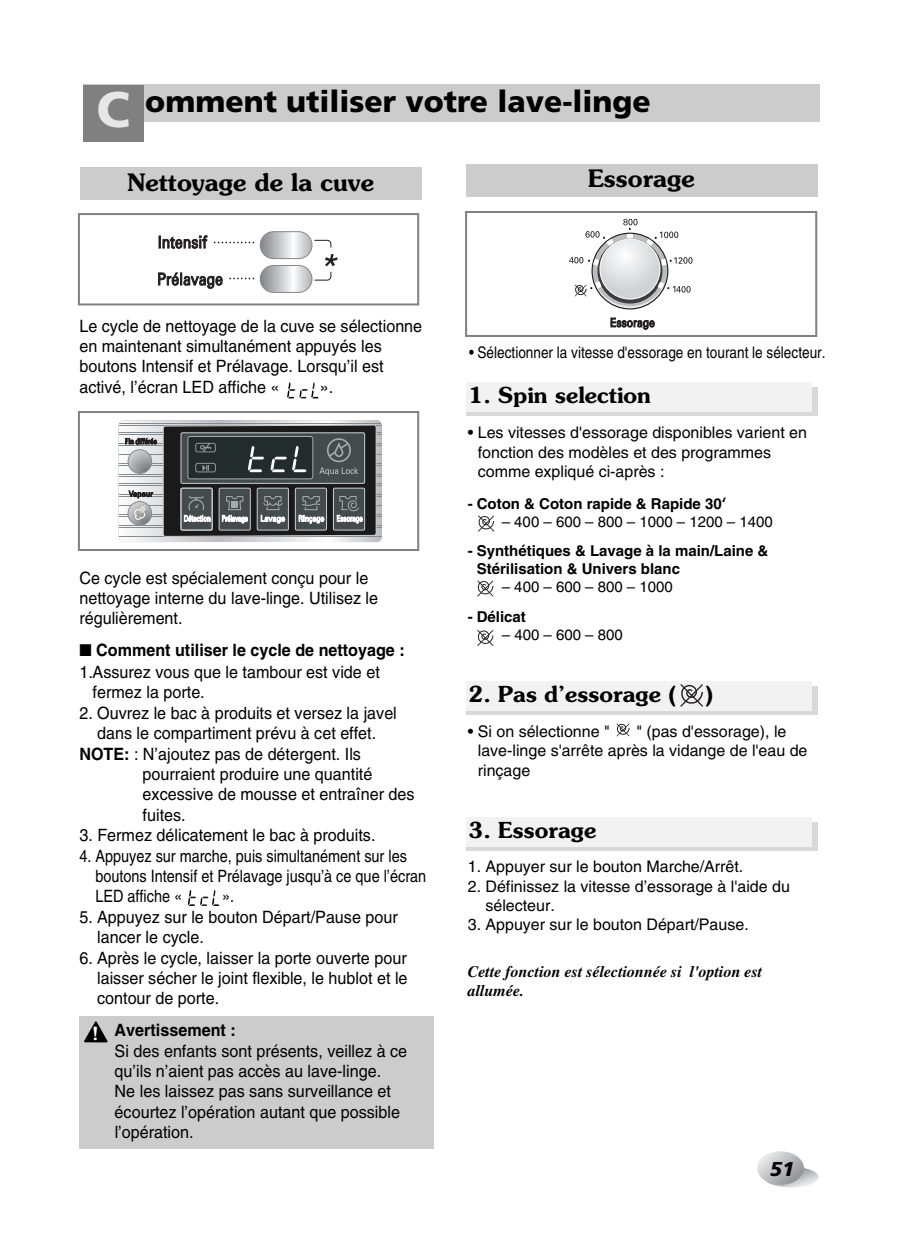
<style>
.page{position:relative;width:906px;height:1246px;background:#fff}
.page>*{position:absolute;margin:0;border:0;box-sizing:border-box;transform-origin:0 0}
.t1{font:900 30px "Frutiger";color:#000}
.t2{font:600 24px "Souvenir";color:#000}
.t3{font:600 22px "Souvenir";color:#000}
.t4{font:italic 900 20px "Frutiger";color:#000}
.t5{font:600 18px "Souvenir";color:#fff;scale:.9 1}
.t6{font:17px/20.4px "Helvetica";color:#000;scale:.95 1}
.t7{font:17px/20.4px "Helvetica";color:#000;scale:.85 1}
.t8{font:700 17px "Helvetica";color:#000;scale:.95 1}
.t9{font:16px/19.2px "Helvetica";color:#000}
.t10{font:16px "Helvetica";color:#000;scale:.85 1}
.t11{font:italic 700 16px/19.2px "Times";color:#000}
.t12{font:700 15px/18px "Helvetica";color:#000}
.t13{font:15px "Helvetica";color:#000}
.s1{font-size:50px;color:#e6e6e6}
.s2{font-weight:700}
.s3{font-family:"Futura";font-weight:800}
</style>
<div class="page">
<svg style="left:764px;top:1167px;width:55px;height:20px"></svg>
<svg style="left:757px;top:1151px;width:47px;height:34px"></svg>
<div style="left:83px;top:85px;width:736px;height:37px;background:#ccc"></div>
<div style="left:83px;top:85px;width:60px;height:57px;background:#808080"></div>
<div style="left:79px;top:1016px;width:354px;height:132px;background:#ccc"></div>
<div style="left:80px;top:167px;width:341px;height:33px;background:#ccc"></div>
<svg style="left:84px;top:1021px;width:24px;height:21px"></svg>
<div style="left:466px;top:387px;width:351px;height:29px;background:linear-gradient(to right,#e6e6e6,#e5e5e5)"></div>
<div style="left:466px;top:382px;width:346px;height:29px;background:#f2f2f2"></div>
<div style="left:466px;top:686px;width:351px;height:29px;background:linear-gradient(to right,#e6e6e6,#e5e5e5)"></div>
<div style="left:466px;top:681px;width:346px;height:29px;background:#f2f2f2"></div>
<div style="left:466px;top:822px;width:351px;height:29px;background:#d9d9d9"></div>
<div style="left:466px;top:817px;width:346px;height:30px;background:#f2f2f2"></div>
<div style="left:466px;top:164px;width:351px;height:33px;background:#ccc"></div>
<svg style="left:77px;top:213px;width:343px;height:338px"></svg>
<svg style="left:314px;top:239px;width:24px;height:42px"></svg>
<svg style="left:260px;top:232px;width:52px;height:27px"></svg>
<div style="left:260px;top:231px;width:52px;height:28px;border:1px solid #828b91;border-radius:13px"></div>
<svg style="left:260px;top:265px;width:52px;height:27px"></svg>
<div style="left:260px;top:265px;width:52px;height:28px;border:1px solid #828b91;border-radius:13px"></div>
<svg style="left:158px;top:273px;width:64px;height:15px"></svg>
<svg style="left:159px;top:236px;width:48px;height:12px"></svg>
<svg style="left:214px;top:242px;width:40px;height:1px"></svg>
<svg style="left:229px;top:278px;width:25px;height:1px"></svg>
<svg style="left:119px;top:420px;width:263px;height:123px"></svg>
<div style="left:465px;top:211px;width:352px;height:126px;border:2px solid #808080"></div>
<svg style="left:592px;top:233px;width:76px;height:76px"></svg>
<svg style="left:600px;top:239px;width:60px;height:60px"></svg>
<svg style="left:646px;top:232px;width:32px;height:14px"></svg>
<svg style="left:586px;top:231px;width:28px;height:15px"></svg>
<svg style="left:623px;top:219px;width:15px;height:19px"></svg>
<svg style="left:569px;top:257px;width:124px;height:52px"></svg>
<svg style="left:611px;top:318px;width:43px;height:12px"></svg>
<svg style="left:478px;top:515px;width:17px;height:17px"></svg>
<svg style="left:477px;top:580px;width:17px;height:17px"></svg>
<svg style="left:477px;top:630px;width:17px;height:16px"></svg>
<svg style="left:680px;top:684px;width:23px;height:23px"></svg>
<svg style="left:616px;top:723px;width:14px;height:14px"></svg>
<svg style="left:287px;top:382px;width:31px;height:16px"></svg>
<svg style="left:188px;top:890px;width:31px;height:16px"></svg>
<h1 class="t1" style="left:97px;top:89px;width:556px"><span class="s1">C</span> omment utiliser votre lave-linge</h1>
<h2 class="t2" style="left:127px;top:172px;width:249px">Nettoyage de la cuve</h2>
<h2 class="t2" style="left:588px;top:169px;width:109px">Essorage</h2>
<p class="t6" style="left:79px;top:317px;width:362px">Le cycle de nettoyage de la cuve se sélectionne en maintenant simultanément appuyés les boutons Intensif et Prélavage. Lorsqu’il est activé, l’écran LED affiche «</p>
<p class="t6" style="left:320px;top:378px;width:16px">».</p>
<p class="t6" style="left:79px;top:569px;width:316px">Ce cycle est spécialement conçu pour le nettoyage interne du lave-linge. Utilisez le régulièrement.</p>
<p class="t8" style="left:79px;top:644px;width:344px">■ Comment utiliser le cycle de nettoyage :</p>
<p class="t6" style="left:79px;top:663px;width:318px">1.Assurez vous que le tambour est vide et</p>
<p class="t6" style="left:93px;top:684px;width:120px">fermez la porte.</p>
<p class="t6" style="left:79px;top:704px;width:336px">2. Ouvrez le bac à produits et versez la javel</p>
<p class="t6" style="left:97px;top:725px;width:295px">dans le compartiment prévu à cet effet.</p>
<p class="t6" style="left:79px;top:745px;width:298px"><span class="s2">NOTE:</span> : N’ajoutez pas de détergent. Ils</p>
<p class="t6" style="left:143px;top:765px;width:243px">pourraient produire une quantité</p>
<p class="t6" style="left:143px;top:786px;width:288px">excessive de mousse et entraîner des</p>
<p class="t6" style="left:143px;top:806px;width:47px">fuites.</p>
<p class="t6" style="left:79px;top:827px;width:313px">3. Fermez délicatement le bac à produits.</p>
<p class="t7" style="left:95px;top:847px;width:391px;text-indent:-16px">4. Appuyez sur marche, puis simultanément sur les boutons Intensif et Prélavage jusqu’à ce que l’écran<br>LED affiche «</p>
<p class="t7" style="left:222px;top:888px;width:16px">».</p>
<p class="t6" style="left:97px;top:908px;width:318px;text-indent:-18px">5. Appuyez sur le bouton Départ/Pause pour lancer le cycle.</p>
<p class="t6" style="left:97px;top:949px;width:328px;text-align:justify;text-indent:-18px">6. Après le cycle, laisser la porte ouverte pour laisser sécher le joint flexible, le hublot et le contour de porte.</p>
<p class="t8" style="left:115px;top:1024px;width:129px">Avertissement :</p>
<p class="t6" style="left:115px;top:1042px;width:309px">Si des enfants sont présents, veillez à ce qu’ils n’aient pas accès au lave-linge.<br>Ne les laissez pas sans surveillance et écourtez l’opération autant que possible l’opération.</p>
<p class="t5" style="left:93px;top:1027px;width:8px">!</p>
<p class="t10" style="left:469px;top:346px;width:421px">• Sélectionner la vitesse d'essorage en tourant le sélecteur.</p>
<p class="t3" style="left:468px;top:386px;width:184px">1. Spin selection</p>
<p class="t9" style="left:478px;top:425px;width:331px;text-indent:-10px">• Les vitesses d'essorage disponibles varient en fonction des modèles et des programmes comme expliqué ci-après :</p>
<p class="t12" style="left:468px;top:496px;width:260px">- Coton &amp; Coton rapide &amp; Rapide 30<span class="s3">‘</span></p>
<p class="t13" style="left:502px;top:516px;width:272px">– 400 – 600 – 800 – 1000 – 1200 – 1400</p>
<p class="t12" style="left:477px;top:543px;width:293px;text-indent:-9px">- Synthétiques &amp; Lavage à la main/Laine &amp;<br>Stérilisation &amp; Univers blanc</p>
<p class="t13" style="left:502px;top:582px;width:172px">– 400 – 600 – 800 – 1000</p>
<p class="t12" style="left:468px;top:609px;width:60px">- Délicat</p>
<p class="t13" style="left:502px;top:629px;width:122px">– 400 – 600 – 800</p>
<p class="t3" style="left:468px;top:685px;width:209px">2. Pas d’essorage (</p>
<p class="t3" style="left:706px;top:685px;width:9px">)</p>
<p class="t9" style="left:468px;top:723px;width:143px">• Si on sélectionne "</p>
<p class="t9" style="left:478px;top:723px;width:331px;text-indent:159px">" (pas d'essorage), le lave-linge s'arrête après la vidange de l'eau de rinçage</p>
<p class="t3" style="left:468px;top:821px;width:130px">3. Essorage</p>
<p class="t9" style="left:468px;top:859px;width:277px">1. Appuyer sur le bouton Marche/Arrêt.</p>
<p class="t9" style="left:486px;top:878px;width:306px;text-indent:-18px">2. Définissez la vitesse d’essorage à l'aide du sélecteur.</p>
<p class="t9" style="left:468px;top:916px;width:282px">3. Appuyer sur le bouton Départ/Pause.</p>
<p class="t11" style="left:468px;top:963px;width:296px">Cette fonction est sélectionnée si l'option est allumée.</p>
<p class="t4" style="left:770px;top:1160px;width:26px">51</p>
</div>
